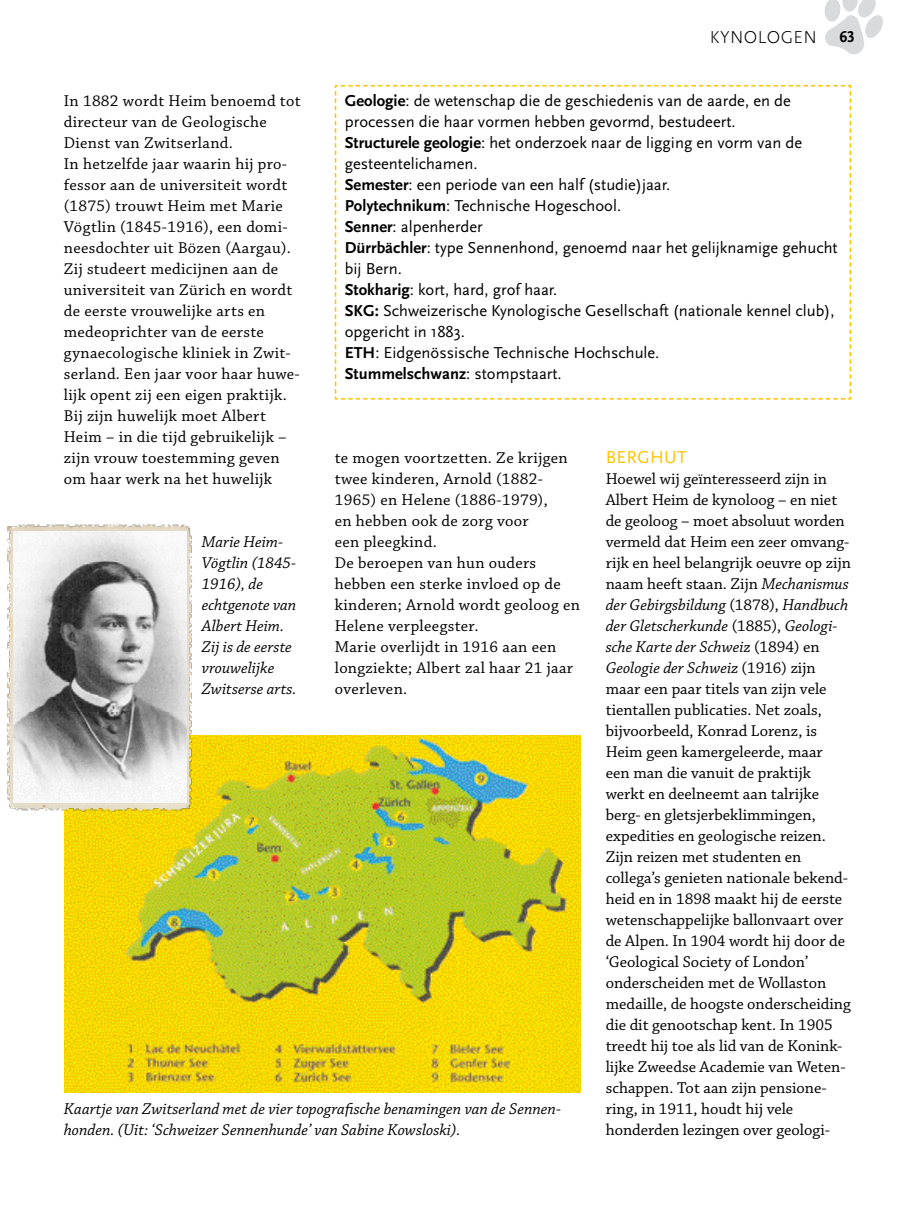
<style>
.page{position:relative;width:915px;height:1212px;background:#fff}
.page>*{position:absolute;margin:0;border:0;box-sizing:border-box;transform-origin:0 0}
.t1{font:300 18px "Scala Sans Pro";letter-spacing:.02em;color:#000}
.t2{font:18px "Scala Sans Pro";letter-spacing:.01em;color:#fcc400}
.t3{font:16.5px/21px "Chaparral Pro";letter-spacing:.01em;color:#000}
.t4{font:16.5px/21px "Scala Sans Pro";color:#000}
.t5{font:italic 16.5px/21px "Chaparral Pro";color:#000}
.t6{font:700 16.5px "Scala Sans Pro";color:#000;scale:.95 1}
.s1{font-weight:700}
.s2{font-style:italic}
</style>
<div class="page">
<svg style="left:334px;top:85px;width:517px;height:315px"></svg>
<svg style="left:824px;top:0;width:59px;height:55px"></svg>
<img style="left:65px;top:736px;width:515px;height:357px">
<img style="left:7px;top:523px;width:194px;height:296px">
<img style="left:14px;top:532px;width:173px;height:270px">
<p class="t1" style="left:709px;top:27px;width:108px">KYNOLOGEN</p>
<p class="t6" style="left:839px;top:27px;width:18px">63</p>
<p class="t4" style="left:344px;top:90px;width:494px"><span class="s1">Geologie</span>: de wetenschap die de geschiedenis van de aarde, en de processen die haar vormen hebben gevormd, bestudeert.<br><span class="s1">Structurele geologie</span>: het onderzoek naar de ligging en vorm van de gesteentelichamen.<br><span class="s1">Semester</span>: een periode van een half (studie)jaar.<br><span class="s1">Polytechnikum</span>: Technische Hogeschool.<br><span class="s1">Senner</span>: alpenherder<br><span class="s1">Dürrbächler</span>: type Sennenhond, genoemd naar het gelijknamige gehucht bij Bern.<br><span class="s1">Stokharig</span>: kort, hard, grof haar.<br><span class="s1">SKG:</span> Schweizerische Kynologische Gesellschaft (nationale kennel club), opgericht in 1883.<br><span class="s1">ETH</span>: Eidgenössische Technische Hochschule.<br><span class="s1">Stummelschwanz</span>: stompstaart.</p>
<p class="t3" style="left:64px;top:90px;width:238px">In 1882 wordt Heim benoemd tot directeur van de Geologische<br>Dienst van Zwitserland.<br>In hetzelfde jaar waarin hij pro&shy;fessor aan de universiteit wordt (1875) trouwt Heim met Marie<br>Vögtlin (1845-1916), een domi&shy;neesdochter uit Bözen (Aargau).<br>Zij studeert medicijnen aan de universiteit van Zürich en wordt de eerste vrouwelijke arts en medeoprichter van de eerste gynaecologische kliniek in Zwit&shy;serland. Een jaar voor haar huwe&shy;lijk opent zij een eigen praktijk.<br>Bij zijn huwelijk moet Albert<br>Heim – in die tijd gebruikelijk – zijn vrouw toestemming geven om haar werk na het huwelijk</p>
<p class="t3" style="left:334px;top:448px;width:246px">te mogen voortzetten. Ze krijgen twee kinderen, Arnold (1882-<br>1965) en Helene (1886-1979),<br>en hebben ook de zorg voor<br>een pleegkind.<br>De beroepen van hun ouders hebben een sterke invloed op de kinderen; Arnold wordt geoloog en<br>Helene verpleegster.<br>Marie overlijdt in 1916 aan een longziekte; Albert zal haar 21 jaar overleven.</p>
<p class="t2" style="left:605px;top:446px;width:82px">BERGHUT</p>
<p class="t3" style="left:605px;top:468px;width:247px">Hoewel wij geïnteresseerd zijn in Albert Heim de kynoloog – en niet de geoloog – moet absoluut worden vermeld dat Heim een zeer omvang&shy;rijk en heel belangrijk oeuvre op zijn naam heeft staan. Zijn <span class="s2">Mechanismus der Gebirgsbildung</span> (1878), <span class="s2">Handbuch der Gletscherkunde</span> (1885), <span class="s2">Geologi&shy;sche Karte der Schweiz</span> (1894) en <span class="s2">Geologie der Schweiz</span> (1916) zijn maar een paar titels van zijn vele tientallen publicaties. Net zoals, bijvoorbeeld, Konrad Lorenz, is Heim geen kamergeleerde, maar<br>een man die vanuit de praktijk werkt en deelneemt aan talrijke berg- en gletsjerbeklimmingen, expedities en geologische reizen.<br>Zijn reizen met studenten en collega’s genieten nationale bekend&shy;heid en in 1898 maakt hij de eerste wetenschappelijke ballonvaart over de Alpen. In 1904 wordt hij door de ‘Geological Society of London’ onderscheiden met de Wollaston medaille, de hoogste onderscheiding die dit genootschap kent. In 1905 treedt hij toe als lid van de Konink&shy;lijke Zweedse Academie van Weten&shy;schappen. Tot aan zijn pensione&shy;ring, in 1911, houdt hij vele honderden lezingen over geologi-</p>
<p class="t5" style="left:202px;top:532px;width:96px">Marie Heim-<br>Vögtlin (1845-<br>1916), de echtgenote van<br>Albert Heim.<br>Zij is de eerste vrouwelijke<br>Zwitserse arts.</p>
<p class="t5" style="left:64px;top:1098px;width:498px">Kaartje van Zwitserland met de vier topografische benamingen van de Sennen&shy;honden. (Uit: ‘Schweizer Sennenhunde’ van Sabine Kowsloski).</p>
</div>
